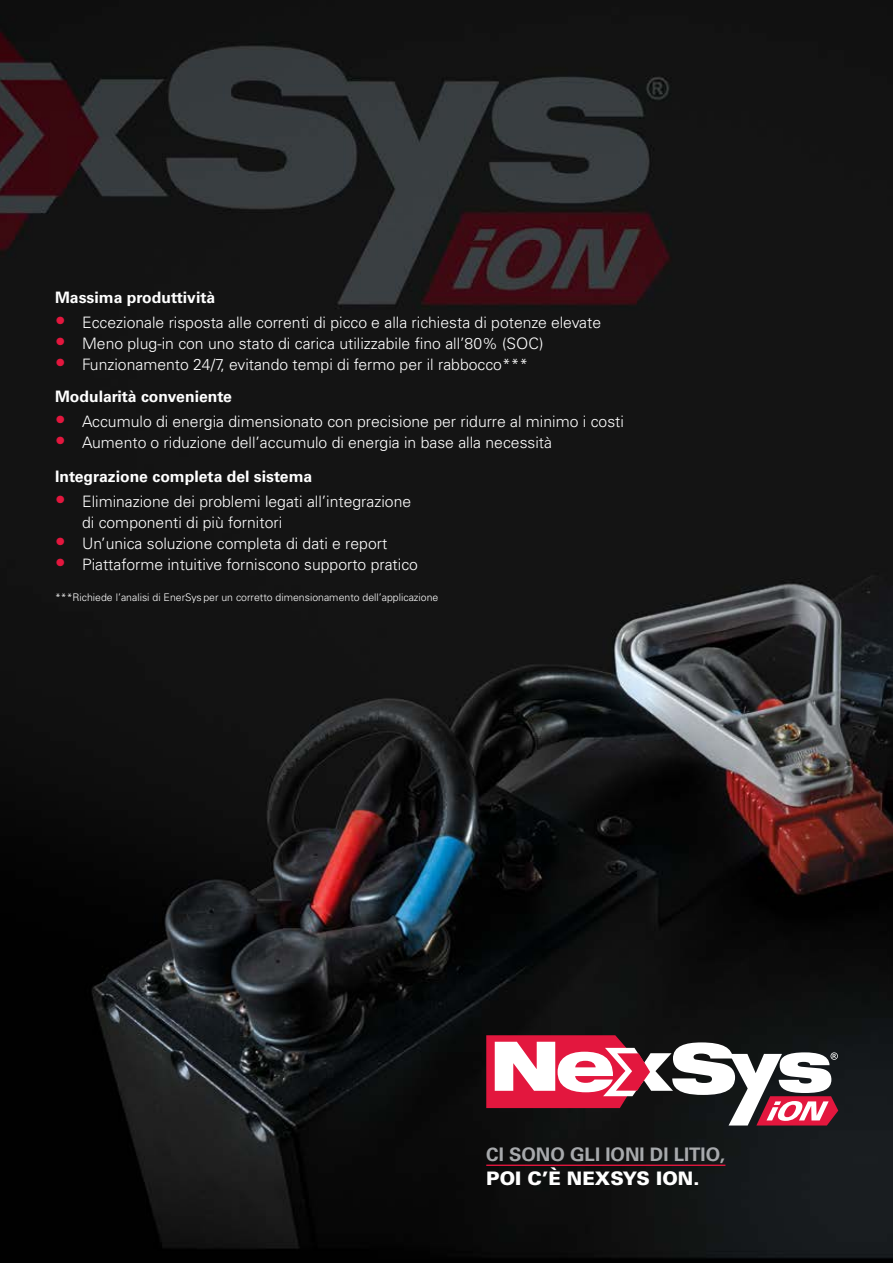
<style>
.page{position:relative;width:893px;height:1263px;background:#fff}
.page>*{position:absolute;margin:0;border:0;box-sizing:border-box;transform-origin:0 0}
.t1{font:700 18.6px "Univers LT Pro 65";color:#a7a9ac}
.t2{font:900 18.6px "Univers LT Pro 75";color:#fff}
.t3{font:300 15.75px/21px "Univers LT Pro 45";color:#fff}
.t4{font:700 15.75px "Univers LT Pro 65";color:#fff}
.t5{font:300 10.5px "Univers LT Pro 45";color:#fff}
.s1{font-size:21px;color:#e3173e}
</style>
<div class="page">
<img style="left:0;top:0;width:893px;height:1263px">
<svg style="left:486px;top:1035px;width:352px;height:90px"></svg>
<hr style="left:486px;top:1164px;width:239px;height:2px;background:#e3173e">
<p class="t4" style="left:55px;top:288px;width:162px">Massima produttività</p>
<p class="t3" style="left:55px;top:312px;width:548px"><span class="s1">•</span> Eccezionale risposta alle correnti di picco e alla richiesta di potenze elevate</p>
<p class="t3" style="left:55px;top:333px;width:490px"><span class="s1">•</span> Meno plug-in con uno stato di carica utilizzabile fino all’80% (SOC)</p>
<p class="t3" style="left:55px;top:354px;width:475px"><span class="s1">•</span> Funzionamento 24/7, evitando tempi di fermo per il rabbocco***</p>
<p class="t4" style="left:55px;top:387px;width:178px">Modularità conveniente</p>
<p class="t3" style="left:55px;top:411px;width:570px"><span class="s1">•</span> Accumulo di energia dimensionato con precisione per ridurre al minimo i costi</p>
<p class="t3" style="left:55px;top:432px;width:498px"><span class="s1">•</span> Aumento o riduzione dell’accumulo di energia in base alla necessità</p>
<p class="t4" style="left:55px;top:467px;width:259px">Integrazione completa del sistema</p>
<p class="t3" style="left:82px;top:491px;width:331px;text-indent:-27px"><span class="s1">•</span> Eliminazione dei problemi legati all’integrazione di componenti di più fornitori</p>
<p class="t3" style="left:55px;top:533px;width:334px"><span class="s1">•</span> Un’unica soluzione completa di dati e report</p>
<p class="t3" style="left:55px;top:554px;width:364px"><span class="s1">•</span> Piattaforme intuitive forniscono supporto pratico</p>
<p class="t5" style="left:55px;top:591px;width:385px">***Richiede l’analisi di EnerSys per un corretto dimensionamento dell’applicazione</p>
<p class="t1" style="left:486px;top:1143px;width:240px">CI SONO GLI IONI DI LITIO,</p>
<p class="t2" style="left:486px;top:1167px;width:215px">POI C’È NEXSYS ION.</p>
</div>
